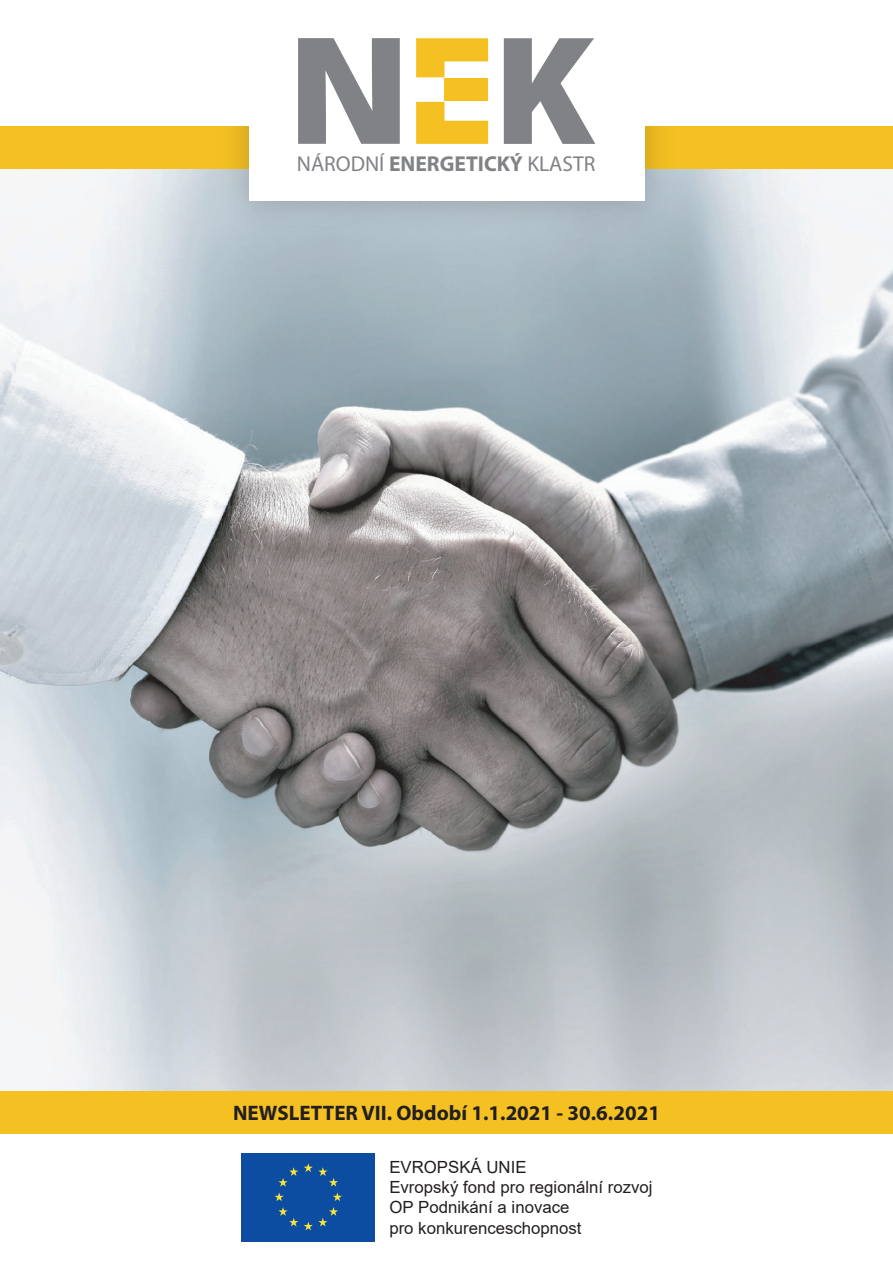
<style>
.page{position:relative;width:893px;height:1263px;background:#fff}
.page>*{position:absolute;margin:0;border:0;box-sizing:border-box;transform-origin:0 0}
.t1{font:21.6px "Myriad Pro";color:#808285}
.t2{font:700 21px "Myriad Pro";color:#231f20}
.t3{font:16.8px/20.1px "Arial";color:#231f20}
.s1{font-weight:700}
</style>
<div class="page">
<img style="left:0;top:168px;width:893px;height:924px">
<div style="left:0;top:126px;width:893px;height:42px;background:#f5c122"></div>
<img style="left:204px;top:126px;width:485px;height:120px">
<div style="left:249px;top:0;width:395px;height:201px;background:#fff"></div>
<svg style="left:298px;top:38px;width:102px;height:106px"></svg>
<svg style="left:504px;top:38px;width:91px;height:106px"></svg>
<svg style="left:416px;top:102px;width:72px;height:42px"></svg>
<div style="left:445px;top:78px;width:43px;height:23px;background:#f5c122"></div>
<svg style="left:416px;top:38px;width:72px;height:39px"></svg>
<div style="left:0;top:1092px;width:893px;height:42px;background:#f5c122"></div>
<div style="left:242px;top:1153px;width:133px;height:88px;background:#0d4da1"></div>
<svg style="left:278px;top:1167px;width:20px;height:19px"></svg>
<svg style="left:275px;top:1192px;width:9px;height:9px"></svg>
<svg style="left:278px;top:1207px;width:20px;height:19px"></svg>
<svg style="left:304px;top:1207px;width:34px;height:23px"></svg>
<svg style="left:333px;top:1192px;width:9px;height:9px"></svg>
<svg style="left:304px;top:1163px;width:34px;height:23px"></svg>
<p class="t1" style="left:297px;top:150px;width:300px">NÁRODNÍ <span class="s1">ENERGETICKÝ</span> KLASTR</p>
<p class="t2" style="left:233px;top:1099px;width:428px">NEWSLETTER VII. Období 1.1.2021 - 30.6.2021</p>
<p class="t3" style="left:389px;top:1157px;width:265px">EVROPSKÁ UNIE<br>Evropský fond pro regionální rozvoj<br>OP Podnikání a inovace<br>pro konkurenceschopnost</p>
</div>
